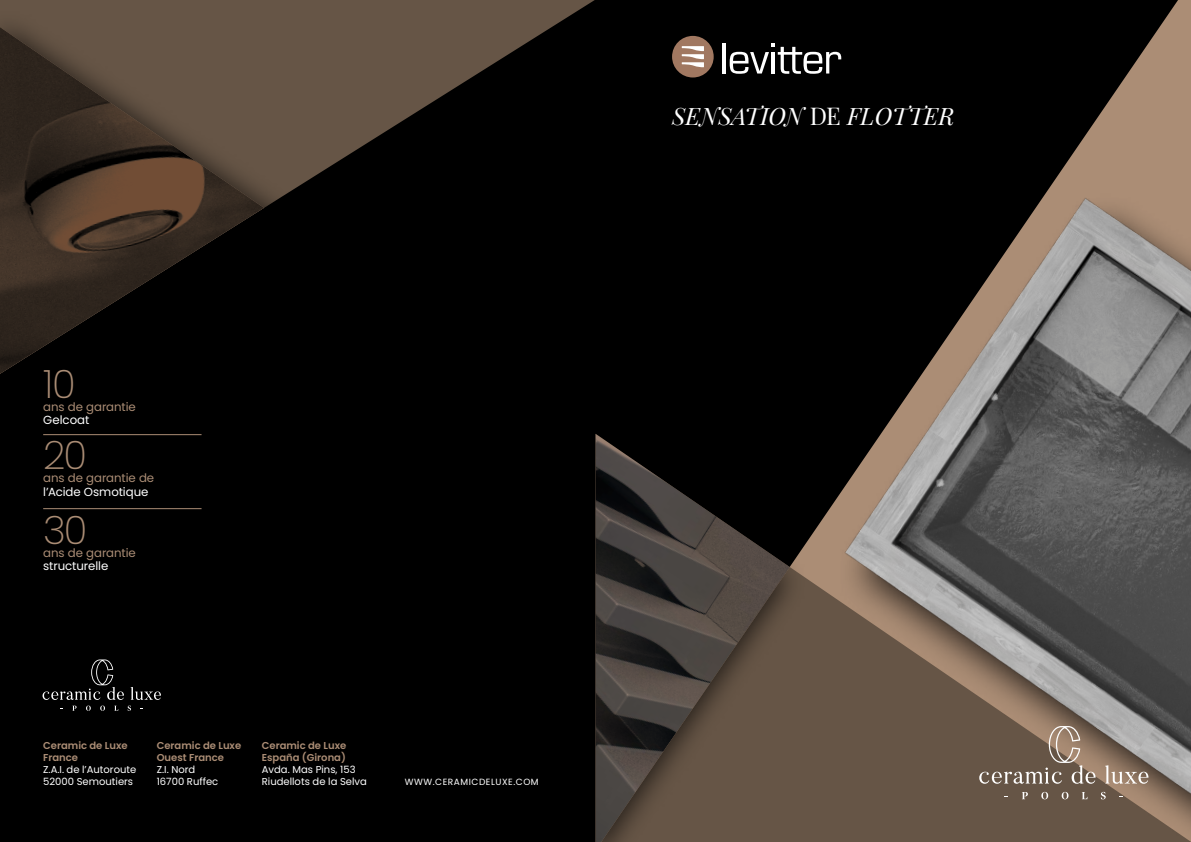
<style>
.page{position:relative;width:1191px;height:842px;background:#000}
.page>*{position:absolute;margin:0;border:0;box-sizing:border-box;transform-origin:0 0}
.t1{font:200 39.2px "Poppins";color:#ab8d75}
.t2{font:italic 24px "Playfair Display";color:#fff}
.t3{font:11.8px "Poppins";letter-spacing:-.005em;color:#ab8d75}
.t4{font:11.8px "Poppins";letter-spacing:-.005em;color:#fff}
.t5{font:10px/12px "Poppins";color:#fff}
.t6{font:600 10px/12px "Poppins";color:#ab8d75}
.t7{font:9px "Poppins";letter-spacing:.06em;color:#fff}
.s1{font-style:normal}
</style>
<div class="page">
<svg style="left:0;top:0;width:595px;height:176px;fill:#665546"></svg>
<div style="left:0;top:8px;width:315px;height:366px;background:#000;opacity:.7"></div>
<img style="left:0;top:27px;width:264px;height:347px">
<svg style="left:43px;top:659px;width:118px;height:52px"></svg>
<hr style="left:43px;top:434px;width:158px;height:1px;background:#ab8d75">
<hr style="left:43px;top:508px;width:158px;height:1px;background:#ab8d75">
<svg style="left:672px;top:0;width:519px;height:567px"></svg>
<svg style="left:807px;top:567px;width:28px;height:275px;fill:#665546"></svg>
<div style="left:835px;top:193px;width:356px;height:649px;background:#000;opacity:.75"></div>
<img style="left:830px;top:197px;width:361px;height:604px">
<div style="left:565px;top:426px;width:242px;height:416px;background:#000;opacity:.7"></div>
<img style="left:595px;top:434px;width:194px;height:408px">
<svg style="left:1105px;top:765px;width:43px;height:19px"></svg>
<svg style="left:979px;top:726px;width:116px;height:58px"></svg>
<svg style="left:1022px;top:792px;width:6px;height:7px"></svg>
<svg style="left:1041px;top:792px;width:7px;height:7px"></svg>
<svg style="left:1061px;top:792px;width:7px;height:7px"></svg>
<svg style="left:1081px;top:792px;width:6px;height:7px"></svg>
<svg style="left:1100px;top:792px;width:5px;height:7px"></svg>
<h1 class="t1" style="left:43px;top:362px;width:34px">10</h1>
<p class="t3" style="left:43px;top:400px;width:94px">ans de garantie</p>
<p class="t4" style="left:43px;top:413px;width:48px">Gelcoat</p>
<h1 class="t1" style="left:43px;top:433px;width:45px">20</h1>
<p class="t3" style="left:43px;top:471px;width:113px">ans de garantie de</p>
<p class="t4" style="left:43px;top:485px;width:107px">l’Acide Osmotique</p>
<h1 class="t1" style="left:43px;top:508px;width:46px">30</h1>
<p class="t3" style="left:43px;top:546px;width:94px">ans de garantie</p>
<p class="t4" style="left:43px;top:559px;width:67px">structurelle</p>
<p class="t6" style="left:43px;top:740px;width:86px">Ceramic de Luxe<br>France</p>
<p class="t5" style="left:43px;top:764px;width:95px">Z.A.I. de l’Autoroute<br>52000 Semoutiers</p>
<p class="t6" style="left:157px;top:740px;width:86px">Ceramic de Luxe<br>Ouest France</p>
<p class="t5" style="left:157px;top:764px;width:63px">Z.I. Nord<br>16700 Ruffec</p>
<p class="t6" style="left:262px;top:740px;width:86px">Ceramic de Luxe<br>España (Girona)</p>
<p class="t5" style="left:262px;top:764px;width:107px">Avda. Mas Pins, 153<br>Riudellots de la Selva</p>
<p class="t7" style="left:405px;top:777px;width:135px">WWW.CERAMICDELUXE.COM</p>
<h2 class="t2" style="left:672px;top:97px;width:284px">SENSATION <span class="s1">DE</span> FLOTTER</h2>
</div>
